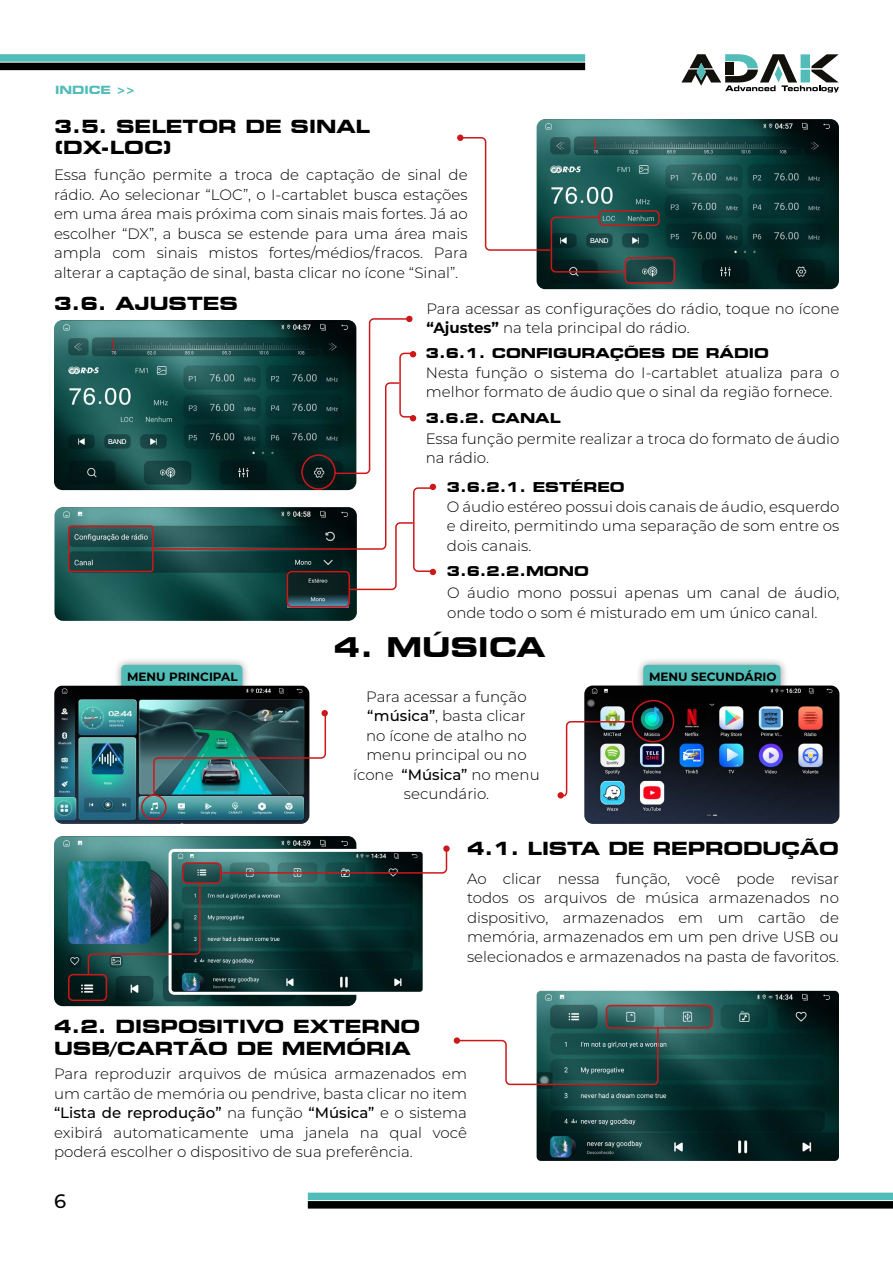
<style>
.page{position:relative;width:893px;height:1263px;background:#fff}
.page>*{position:absolute;margin:0;border:0;box-sizing:border-box;transform-origin:0 0}
.t1{font:700 expanded 27px "Square 721 BT";color:#000}
.t2{font:500 19.5px "Montserrat";color:#000}
.t3{font:700 expanded 18px/21.6px "Square 721 BT";color:#000}
.t4{font:300 15px/19.5px "Montserrat";color:#000;text-align:justify}
.t5{font:700 expanded 13.5px "Square 721 BT";color:#000}
.t6{font:700 12px "Montserrat";color:#000}
.t7{font:700 expanded 11.25px "Square 721 BT";color:#51bcb8}
.s1{font-weight:700}
.s2{font-weight:500}
</style>
<div class="page">
<div style="left:0;top:54px;width:585px;height:8px;background:#51bcb8"></div>
<div style="left:0;top:63px;width:585px;height:7px;background:#000"></div>
<svg style="left:681px;top:54px;width:158px;height:38px"></svg>
<div style="left:308px;top:1192px;width:585px;height:8px;background:#51bcb8"></div>
<div style="left:308px;top:1201px;width:585px;height:7px;background:#000"></div>
<img style="left:537px;top:119px;width:302px;height:170px">
<div style="left:599px;top:210px;width:61px;height:16px;border:2px solid #cd1719;border-radius:4px"></div>
<div style="left:625px;top:257px;width:50px;height:27px;border:2px solid #cd1719;border-radius:4px"></div>
<svg style="left:457px;top:135px;width:170px;height:138px"></svg>
<img style="left:54px;top:320px;width:97px;height:170px">
<img style="left:54px;top:507px;width:303px;height:114px">
<div style="left:68px;top:525px;width:86px;height:47px;border:2px solid #cd1719;border-radius:2px"></div>
<div style="left:287px;top:571px;width:63px;height:36px;border:2px solid #cd1719;border-radius:4px"></div>
<svg style="left:151px;top:316px;width:285px;height:275px"></svg>
<div style="left:557px;top:792px;width:7px;height:6px;background:#cd1719;border-radius:50%"></div>
<div style="left:635px;top:657px;width:154px;height:42px;background:#000;opacity:.4"></div>
<div style="left:643px;top:665px;width:137px;height:26px;background:#51bbb6;border-radius:4px"></div>
<img style="left:584px;top:685px;width:255px;height:139px">
<svg style="left:560px;top:720px;width:74px;height:77px"></svg>
<div style="left:632px;top:700px;width:42px;height:42px;border:2px solid #cd1719;border-radius:50%"></div>
<div style="left:321px;top:710px;width:7px;height:6px;background:#cd1719;border-radius:50%"></div>
<div style="left:113px;top:657px;width:137px;height:42px;background:#000;opacity:.4"></div>
<div style="left:121px;top:665px;width:121px;height:26px;background:#51bbb6;border-radius:4px"></div>
<img style="left:54px;top:686px;width:255px;height:138px">
<div style="left:141px;top:794px;width:26px;height:26px;border:2px solid #cd1719;border-radius:50%"></div>
<img style="left:152px;top:714px;width:175px;height:82px">
<img style="left:54px;top:836px;width:302px;height:170px">
<img style="left:173px;top:853px;width:249px;height:138px">
<div style="left:169px;top:849px;width:257px;height:146px;border:3px solid #fff;border-radius:4px"></div>
<div style="left:68px;top:974px;width:39px;height:27px;border:2px solid #cd1719;border-radius:4px"></div>
<div style="left:182px;top:862px;width:39px;height:22px;border:2px solid #cd1719;border-radius:4px"></div>
<img style="left:87px;top:882px;width:114px;height:94px">
<svg style="left:219px;top:850px;width:229px;height:24px;background:#5c7372"></svg>
<svg style="left:443px;top:845px;width:7px;height:7px"></svg>
<img style="left:537px;top:991px;width:302px;height:170px">
<div style="left:606px;top:1005px;width:107px;height:24px;border:2px solid #cd1719;border-radius:4px"></div>
<svg style="left:459px;top:1026px;width:200px;height:60px"></svg>
<div style="left:454px;top:1037px;width:6px;height:7px;background:#cd1719;border-radius:50%"></div>
<p class="t7" style="left:55px;top:83px;width:82px">INDICE &gt;&gt;</p>
<p class="t3" style="left:55px;top:115px;width:317px">3.5. SELETOR DE SINAL (DX-LOC)</p>
<p class="t4" style="left:54px;top:165px;width:415px">Essa função permite a troca de captação de sinal de rádio. Ao selecionar “LOC”, o I-cartablet busca estações em uma área mais próxima com sinais mais fortes. Já ao escolher “DX”, a busca se estende para uma área mais ampla com sinais mistos fortes/médios/fracos. Para alterar a captação de sinal, basta clicar no ícone “Sinal”.</p>
<p class="t3" style="left:54px;top:293px;width:186px">3.6. AJUSTES</p>
<p class="t4" style="left:426px;top:298px;width:414px">Para acessar as configurações do rádio, toque no ícone <span class="s1">“Ajustes”</span> na tela principal do rádio.</p>
<p class="t5" style="left:426px;top:345px;width:344px">3.6.1. CONFIGURAÇÕES DE RÁDIO</p>
<p class="t4" style="left:426px;top:362px;width:415px">Nesta função o sistema do I-cartablet atualiza para o melhor formato de áudio que o sinal da região fornece.</p>
<p class="t5" style="left:426px;top:410px;width:136px">3.6.2. CANAL</p>
<p class="t4" style="left:426px;top:428px;width:415px">Essa função permite realizar a troca do formato de áudio na rádio.</p>
<p class="t5" style="left:447px;top:479px;width:179px">3.6.2.1. ESTÉREO</p>
<p class="t4" style="left:447px;top:496px;width:394px">O áudio estéreo possui dois canais de áudio, esquerdo e direito, permitindo uma separação de som entre os dois canais.</p>
<p class="t5" style="left:447px;top:563px;width:143px">3.6.2.2.MONO</p>
<p class="t4" style="left:447px;top:583px;width:394px">O áudio mono possui apenas um canal de áudio, onde todo o som é misturado em um único canal.</p>
<h1 class="t1" style="left:334px;top:631px;width:213px">4. MÚSICA</h1>
<p class="t6" style="left:127px;top:668px;width:112px">MENU PRINCIPAL</p>
<p class="t6" style="left:649px;top:668px;width:129px">MENU SECUNDÁRIO</p>
<p class="t4" style="left:353px;top:686px;width:188px;text-align:center">Para acessar a função <span class="s2">“música”</span>, basta clicar<br>no ícone de atalho no menu principal ou no ícone <span class="s2">“Música”</span> no menu secundário.</p>
<p class="t3" style="left:467px;top:838px;width:373px">4.1. LISTA DE REPRODUÇÃO</p>
<p class="t4" style="left:467px;top:868px;width:373px">Ao clicar nessa função, você pode revisar todos os arquivos de música armazenados no dispositivo, armazenados em um cartão de memória, armazenados em um pen drive USB ou selecionados e armazenados na pasta de favoritos.</p>
<p class="t3" style="left:54px;top:1016px;width:368px">4.2. DISPOSITIVO EXTERNO<br>USB/CARTÃO DE MEMÓRIA</p>
<p class="t4" style="left:54px;top:1064px;width:414px">Para reproduzir arquivos de música armazenados em um cartão de memória ou pendrive, basta clicar no item <span class="s2">“Lista de reprodução”</span> na função <span class="s2">“Música”</span> e o sistema exibirá automaticamente uma janela na qual você poderá escolher o dispositivo de sua preferência.</p>
<h2 class="t2" style="left:54px;top:1187px;width:14px">6</h2>
</div>
